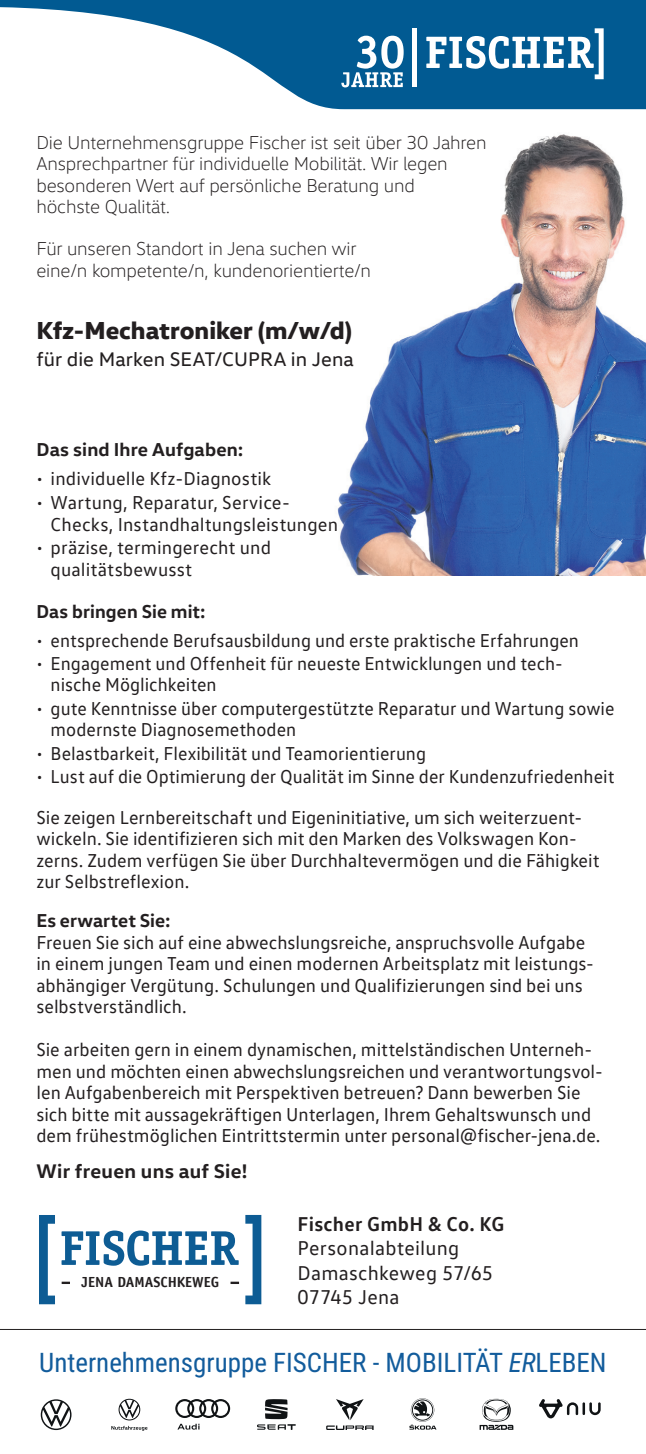
<style>
.page{position:relative;width:646px;height:1454px;background:#fff}
.page>*{position:absolute;margin:0;border:0;box-sizing:border-box;transform-origin:0 0}
.t1{font:27px "Roboto Condensed";color:#125c9c}
.t2{font:800 25px "VW Head";color:#231f20}
.t3{font:700 20.25px/24.5px "VW Text";letter-spacing:.015em;color:#231f20}
.t4{font:20.25px/24.5px "VW Text";letter-spacing:.01em;color:#231f20}
.t5{font:20px "VW Head";letter-spacing:.005em;color:#231f20}
.t6{font:700 20px "VW Head";letter-spacing:.015em;color:#231f20}
.t7{font:19px/21.5px "VW Text";color:#231f20}
.t8{font:300 19px/21.2px "VW Head";letter-spacing:-.01em;color:#231f20}
.t9{font:700 19px "VW Head";letter-spacing:.01em;color:#231f20}
.t10{font:700 14.5px "Officina Sans LT";color:#231f20}
.s1{font-family:"VW Head";font-weight:700}
.s2{font-weight:400}
.s3{font-style:italic}
</style>
<div class="page">
<img style="left:337px;top:134px;width:308px;height:442px">
<svg style="left:0;top:0;width:645px;height:109px;fill:#015a92"></svg>
<div style="left:412px;top:28px;width:5px;height:59px;background:#fff"></div>
<svg style="left:426px;top:28px;width:177px;height:51px"></svg>
<svg style="left:341px;top:36px;width:62px;height:51px"></svg>
<svg style="left:62px;top:1281px;width:8px;height:3px"></svg>
<svg style="left:61px;top:1230px;width:177px;height:35px"></svg>
<svg style="left:245px;top:1215px;width:16px;height:89px"></svg>
<svg style="left:39px;top:1215px;width:16px;height:89px"></svg>
<svg style="left:230px;top:1281px;width:9px;height:3px"></svg>
<svg style="left:539px;top:1399px;width:61px;height:19px"></svg>
<svg style="left:479px;top:1398px;width:34px;height:31px"></svg>
<svg style="left:257px;top:1399px;width:38px;height:30px"></svg>
<svg style="left:409px;top:1398px;width:27px;height:31px"></svg>
<svg style="left:326px;top:1399px;width:47px;height:31px"></svg>
<svg style="left:175px;top:1399px;width:55px;height:30px"></svg>
<svg style="left:111px;top:1398px;width:36px;height:32px"></svg>
<svg style="left:41px;top:1399px;width:30px;height:31px"></svg>
<hr style="left:0;top:1329px;width:645px;height:1px;background:#231f20">
<p class="t8" style="left:36px;top:132px;width:451px">Die Unternehmensgruppe Fischer ist seit über 30 Jahren Ansprechpartner für individuelle Mobilität. Wir legen besonderen Wert auf persönliche Beratung und<br>höchste Qualität.</p>
<p class="t8" style="left:36px;top:238px;width:336px">Für unseren Standort in Jena suchen wir eine/n kompetente/n, kundenorientierte/n</p>
<p class="t2" style="left:36px;top:313px;width:317px">Kfz-Mechatroniker (m/w/d)</p>
<p class="t5" style="left:36px;top:347px;width:319px">für die Marken SEAT/CUPRA in Jena</p>
<p class="t9" style="left:36px;top:437px;width:208px">Das sind Ihre Aufgaben:</p>
<p class="t7" style="left:36px;top:467px;width:236px">• individuelle Kfz-Diagnostik</p>
<p class="t7" style="left:51px;top:491px;width:289px;text-indent:-14px">• Wartung, Reparatur, Service-<br>Checks, Instandhaltungsleistungen</p>
<p class="t7" style="left:51px;top:536px;width:222px;text-indent:-14px">• präzise, termingerecht und qualitätsbewusst</p>
<p class="t9" style="left:36px;top:599px;width:171px">Das bringen Sie mit:</p>
<p class="t7" style="left:36px;top:629px;width:543px">• entsprechende Berufsausbildung und erste praktische Erfahrungen</p>
<p class="t7" style="left:51px;top:652px;width:513px;text-indent:-14px">• Engagement und Offenheit für neueste Entwicklungen und tech&shy;nische Möglichkeiten</p>
<p class="t7" style="left:51px;top:697px;width:565px;text-indent:-14px">• gute Kenntnisse über computergestützte Reparatur und Wartung sowie modernste Diagnosemethoden</p>
<p class="t7" style="left:36px;top:742px;width:391px">• Belastbarkeit, Flexibilität und Teamorientierung</p>
<p class="t7" style="left:36px;top:765px;width:579px">• Lust auf die Optimierung der Qualität im Sinne der Kundenzufriedenheit</p>
<p class="t7" style="left:36px;top:806px;width:564px">Sie zeigen Lernbereitschaft und Eigeninitiative, um sich weiterzuent&shy;wickeln. Sie identifizieren sich mit den Marken des Volkswagen Kon&shy;zerns. Zudem verfügen Sie über Durchhaltevermögen und die Fähigkeit zur Selbstreflexion.</p>
<p class="t7" style="left:36px;top:909px;width:558px"><span class="s1">Es erwartet Sie:<br></span>Freuen Sie sich auf eine abwechslungsreiche, anspruchsvolle Aufgabe in einem jungen Team und einen modernen Arbeitsplatz mit leistungs&shy;abhängiger Vergütung. Schulungen und Qualifizierungen sind bei uns selbstverständlich.</p>
<p class="t7" style="left:36px;top:1038px;width:567px">Sie arbeiten gern in einem dynamischen, mittelständischen Unterneh&shy;men und möchten einen abwechslungsreichen und verantwortungsvol&shy;len Aufgabenbereich mit Perspektiven betreuen? Dann bewerben Sie sich bitte mit aussagekräftigen Unterlagen, Ihrem Gehaltswunsch und dem frühestmöglichen Eintrittstermin unter personal@fischer-jena.de.</p>
<p class="t6" style="left:36px;top:1158px;width:212px">Wir freuen uns auf Sie!</p>
<p class="t10" style="left:82px;top:1273px;width:139px">JENA DAMASCHKEWEG</p>
<p class="t3" style="left:297px;top:1211px;width:208px">Fischer GmbH &amp; Co. KG<br><span class="s2">Personalabteilung</span></p>
<p class="t4" style="left:297px;top:1260px;width:197px">Damaschkeweg 57/65<br>07745 Jena</p>
<p class="t1" style="left:39px;top:1343px;width:568px">Unternehmensgruppe FISCHER - MOBILITÄT <span class="s3">ER</span>LEBEN</p>
</div>
